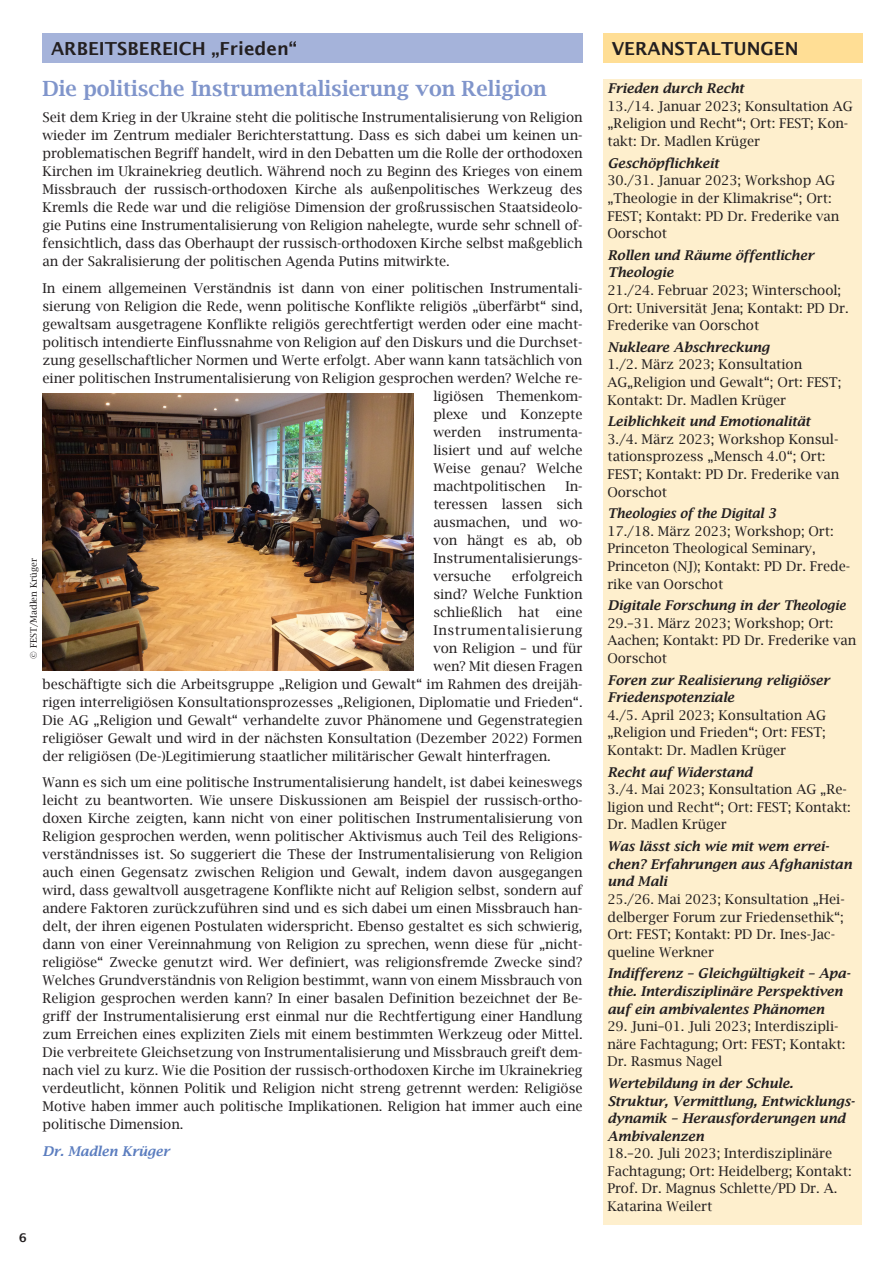
<style>
.page{position:relative;width:893px;height:1263px;background:#fff}
.page>*{position:absolute;margin:0;border:0;box-sizing:border-box;transform-origin:0 0}
.NewsletterTitel{font:600 21px "Lucida Bright";color:#8095cb}
.t1{font:600 18px "Lucida Sans";color:#231f20}
.NewsletterTitel-2{font:13.5px/18px "Lucida Bright";letter-spacing:-.005em;color:#231f20;text-align:justify}
.Rubrik_Titel{font:13.5px/17.5px "Lucida Bright";letter-spacing:-.005em;color:#231f20}
.Rubrik_Titel-2{font:italic 600 13.5px/17.5px "Lucida Bright";letter-spacing:-.005em;color:#231f20}
.Rubrik_Titel-3{font:italic 600 13.5px "Lucida Bright";letter-spacing:-.005em;color:#231f20;scale:.95 1}
.NewsletterTitel-3{font:13.5px "Lucida Bright";letter-spacing:.045em;color:#231f20}
.NewsletterCopy{font:italic 600 13.5px "Lucida Bright";letter-spacing:-.005em;color:#5b7dbf}
.t2{font:600 12px "Lucida Sans";color:#231f20}
.Copyright{font:9px "Lucida Bright";color:#231f20}
</style>
<div class="page">
<div style="left:603px;top:79px;width:258px;height:1146px;background:#feefcd"></div>
<div style="left:43px;top:33px;width:540px;height:29px;background:#a5b3da"></div>
<div style="left:603px;top:33px;width:260px;height:29px;background:#ffde95"></div>
<img style="left:43px;top:393px;width:371px;height:277px">
<p class="t1" style="left:51px;top:38px;width:247px">ARBEITSBEREICH „Frieden“</p>
<p class="NewsletterTitel" style="left:43px;top:76px;width:505px">Die politische Instrumentalisierung von Religion</p>
<p class="NewsletterTitel-2" style="left:43px;top:108px;width:542px">Seit dem Krieg in der Ukraine steht die politische Instrumentalisierung von Religion wieder im Zentrum medialer Berichterstattung. Dass es sich dabei um keinen un&shy;problematischen Begriff handelt, wird in den Debatten um die Rolle der orthodoxen Kirchen im Ukrainekrieg deutlich. Während noch zu Beginn des Krieges von einem Missbrauch der russisch-orthodoxen Kirche als außenpolitisches Werkzeug des Kremls die Rede war und die religiöse Dimension der großrussischen Staatsideolo&shy;gie Putins eine Instrumentalisierung von Religion nahelegte, wurde sehr schnell of&shy;fensichtlich, dass das Oberhaupt der russisch-orthodoxen Kirche selbst maßgeblich an der Sakralisierung der politischen Agenda Putins mitwirkte.</p>
<p class="NewsletterTitel-2" style="left:43px;top:279px;width:541px">In einem allgemeinen Verständnis ist dann von einer politischen Instrumentali-</p>
<p class="NewsletterTitel-2" style="left:43px;top:297px;width:542px">sierung von Religion die Rede, wenn politische Konflikte religiös „überfärbt“ sind,</p>
<p class="NewsletterTitel-2" style="left:43px;top:315px;width:541px">gewaltsam ausgetragene Konflikte religiös gerechtfertigt werden oder eine macht-</p>
<p class="NewsletterTitel-2" style="left:43px;top:333px;width:541px">politisch intendierte Einflussnahme von Religion auf den Diskurs und die Durchset-</p>
<p class="NewsletterTitel-2" style="left:43px;top:351px;width:541px">zung gesellschaftlicher Normen und Werte erfolgt. Aber wann kann tatsächlich von</p>
<p class="NewsletterTitel-2" style="left:43px;top:369px;width:541px">einer politischen Instrumentalisierung von Religion gesprochen werden? Welche re-</p>
<p class="NewsletterTitel-2" style="left:433px;top:387px;width:151px">ligiösen Themenkom-</p>
<p class="NewsletterTitel-2" style="left:433px;top:405px;width:151px">plexe und Konzepte</p>
<p class="NewsletterTitel-2" style="left:433px;top:423px;width:49px">werden</p>
<p class="NewsletterTitel-2" style="left:433px;top:423px;width:151px;text-indent:65px">instrumenta&shy;lisiert und auf welche Weise genau? Welche machtpolitischen</p>
<p class="NewsletterTitel-2" style="left:433px;top:477px;width:151px;text-indent:132px">In&shy;teressen lassen sich ausmachen, und wo&shy;von hängt es ab, ob Instrumentalisierungs&shy;versuche</p>
<p class="Copyright" style="left:28px;top:659px;width:102px;rotate:-90deg">© FEST/Madlen Krüger</p>
<p class="NewsletterTitel-2" style="left:512px;top:567px;width:72px">erfolgreich</p>
<p class="NewsletterTitel-2" style="left:433px;top:585px;width:151px">sind? Welche Funktion</p>
<p class="NewsletterTitel-2" style="left:433px;top:603px;width:151px">schließlich hat eine</p>
<p class="NewsletterTitel-3" style="left:433px;top:622px;width:151px">Instrumentalisierung</p>
<p class="NewsletterTitel-2" style="left:433px;top:639px;width:151px">von Religion – und für</p>
<p class="NewsletterTitel-2" style="left:433px;top:657px;width:151px">wen? Mit diesen Fragen</p>
<p class="NewsletterTitel-2" style="left:43px;top:675px;width:541px">beschäftigte sich die Arbeitsgruppe „Religion und Gewalt“ im Rahmen des dreijäh-</p>
<p class="NewsletterTitel-2" style="left:43px;top:693px;width:542px">rigen interreligiösen Konsultationsprozesses „Religionen, Diplomatie und Frieden“.</p>
<p class="NewsletterTitel-2" style="left:43px;top:711px;width:542px">Die AG „Religion und Gewalt“ verhandelte zuvor Phänomene und Gegenstrategien</p>
<p class="NewsletterTitel-2" style="left:43px;top:729px;width:541px">religiöser Gewalt und wird in der nächsten Konsultation (Dezember 2022) Formen</p>
<p class="NewsletterTitel-2" style="left:43px;top:747px;width:510px">der religiösen (De-)Legitimierung staatlicher militärischer Gewalt hinterfragen.</p>
<p class="NewsletterTitel-2" style="left:43px;top:773px;width:542px">Wann es sich um eine politische Instrumentalisierung handelt, ist dabei keineswegs leicht zu beantworten. Wie unsere Diskussionen am Beispiel der russisch-ortho&shy;doxen Kirche zeigten, kann nicht von einer politischen Instrumentalisierung von Religion gesprochen werden, wenn politischer Aktivismus auch Teil des Religions&shy;verständnisses ist. So suggeriert die These der Instrumentalisierung von Religion auch einen Gegensatz zwischen Religion und Gewalt, indem davon ausgegangen wird, dass gewaltvoll ausgetragene Konflikte nicht auf Religion selbst, sondern auf andere Faktoren zurückzuführen sind und es sich dabei um einen Missbrauch han&shy;delt, der ihren eigenen Postulaten widerspricht. Ebenso gestaltet es sich schwierig, dann von einer Vereinnahmung von Religion zu sprechen, wenn diese für „nicht&shy;religiöse“ Zwecke genutzt wird. Wer definiert, was religionsfremde Zwecke sind?<br>Welches Grundverständnis von Religion bestimmt, wann von einem Missbrauch von Religion gesprochen werden kann? In einer basalen Definition bezeichnet der Be&shy;griff der Instrumentalisierung erst einmal nur die Rechtfertigung einer Handlung zum Erreichen eines expliziten Ziels mit einem bestimmten Werkzeug oder Mittel.<br>Die verbreitete Gleichsetzung von Instrumentalisierung und Missbrauch greift dem&shy;nach viel zu kurz. Wie die Position der russisch-orthodoxen Kirche im Ukrainekrieg verdeutlicht, können Politik und Religion nicht streng getrennt werden: Religiöse Motive haben immer auch politische Implikationen. Religion hat immer auch eine politische Dimension.</p>
<p class="NewsletterCopy" style="left:43px;top:1143px;width:129px">Dr. Madlen Krüger</p>
<p class="t2" style="left:19px;top:1231px;width:9px">6</p>
<p class="t1" style="left:612px;top:38px;width:188px">VERANSTALTUNGEN</p>
<p class="Rubrik_Titel-2" style="left:607px;top:80px;width:138px">Frieden durch Recht</p>
<p class="Rubrik_Titel" style="left:607px;top:97px;width:247px">13./14. Januar 2023; Konsultation AG „Religion und Recht“; Ort: FEST; Kon&shy;takt: Dr. Madlen Krüger</p>
<p class="Rubrik_Titel-2" style="left:607px;top:154px;width:113px">Geschöpflichkeit</p>
<p class="Rubrik_Titel" style="left:607px;top:172px;width:233px">30./31. Januar 2023; Workshop AG „Theologie in der Klimakrise“; Ort:<br>FEST; Kontakt: PD Dr. Frederike van<br>Oorschot</p>
<p class="Rubrik_Titel-2" style="left:607px;top:246px;width:208px">Rollen und Räume öffentlicher<br>Theologie</p>
<p class="Rubrik_Titel" style="left:607px;top:281px;width:243px">21./24. Februar 2023; Winterschool;<br>Ort: Universität Jena; Kontakt: PD Dr.<br>Frederike van Oorschot</p>
<p class="Rubrik_Titel-2" style="left:607px;top:338px;width:164px">Nukleare Abschreckung</p>
<p class="Rubrik_Titel" style="left:607px;top:356px;width:235px">1./2. März 2023; Konsultation<br>AG„Religion und Gewalt“; Ort: FEST;<br>Kontakt: Dr. Madlen Krüger</p>
<p class="Rubrik_Titel-2" style="left:607px;top:413px;width:204px">Leiblichkeit und Emotionalität</p>
<p class="Rubrik_Titel" style="left:607px;top:430px;width:233px">3./4. März 2023; Workshop Konsul&shy;tationsprozess „Mensch 4.0“; Ort:<br>FEST; Kontakt: PD Dr. Frederike van<br>Oorschot</p>
<p class="Rubrik_Titel-3" style="left:607px;top:506px;width:179px">Theologies of the Digital 3</p>
<p class="Rubrik_Titel" style="left:607px;top:522px;width:244px">17./18. März 2023; Workshop; Ort:<br>Princeton Theological Seminary,<br>Princeton (NJ); Kontakt: PD Dr. Frede&shy;rike van Oorschot</p>
<p class="Rubrik_Titel-2" style="left:607px;top:597px;width:240px">Digitale Forschung in der Theologie</p>
<p class="Rubrik_Titel" style="left:607px;top:614px;width:250px">29.–31. März 2023; Workshop; Ort:<br>Aachen; Kontakt: PD Dr. Frederike van<br>Oorschot</p>
<p class="Rubrik_Titel-2" style="left:607px;top:671px;width:224px">Foren zur Realisierung religiöser<br>Friedenspotenziale</p>
<p class="Rubrik_Titel" style="left:607px;top:706px;width:220px;text-align:justify">4./5. April 2023; Konsultation AG „Religion und Frieden“; Ort: FEST; Kontakt: Dr. Madlen Krüger</p>
<p class="Rubrik_Titel-2" style="left:607px;top:763px;width:147px">Recht auf Widerstand</p>
<p class="Rubrik_Titel" style="left:607px;top:781px;width:245px">3./4. Mai 2023; Konsultation AG „Re&shy;ligion und Recht“; Ort: FEST; Kontakt:<br>Dr. Madlen Krüger</p>
<p class="Rubrik_Titel-2" style="left:607px;top:838px;width:246px">Was lässt sich wie mit wem errei&shy;chen? Erfahrungen aus Afghanistan und Mali</p>
<p class="Rubrik_Titel" style="left:607px;top:890px;width:239px">25./26. Mai 2023; Konsultation „Hei&shy;delberger Forum zur Friedensethik“;<br>Ort: FEST; Kontakt: PD Dr. Ines-Jac&shy;queline Werkner</p>
<p class="Rubrik_Titel-2" style="left:607px;top:965px;width:244px">Indifferenz – Gleichgültigkeit – Apa&shy;thie. Interdisziplinäre Perspektiven auf ein ambivalentes Phänomen</p>
<p class="Rubrik_Titel" style="left:607px;top:1017px;width:239px">29. Juni–01. Juli 2023; Interdiszipli&shy;näre Fachtagung; Ort: FEST; Kontakt:<br>Dr. Rasmus Nagel</p>
<p class="Rubrik_Titel-2" style="left:607px;top:1074px;width:187px">Wertebildung in der Schule.</p>
<p class="Rubrik_Titel-2" style="left:607px;top:1092px;width:248px">Struktur, Vermittlung, Entwicklungs&shy;dynamik – Herausforderungen und<br>Ambivalenzen</p>
<p class="Rubrik_Titel" style="left:607px;top:1144px;width:246px">18.–20. Juli 2023; Interdisziplinäre Fachtagung; Ort: Heidelberg; Kontakt:<br>Prof. Dr. Magnus Schlette/PD Dr. A.<br>Katarina Weilert</p>
</div>
